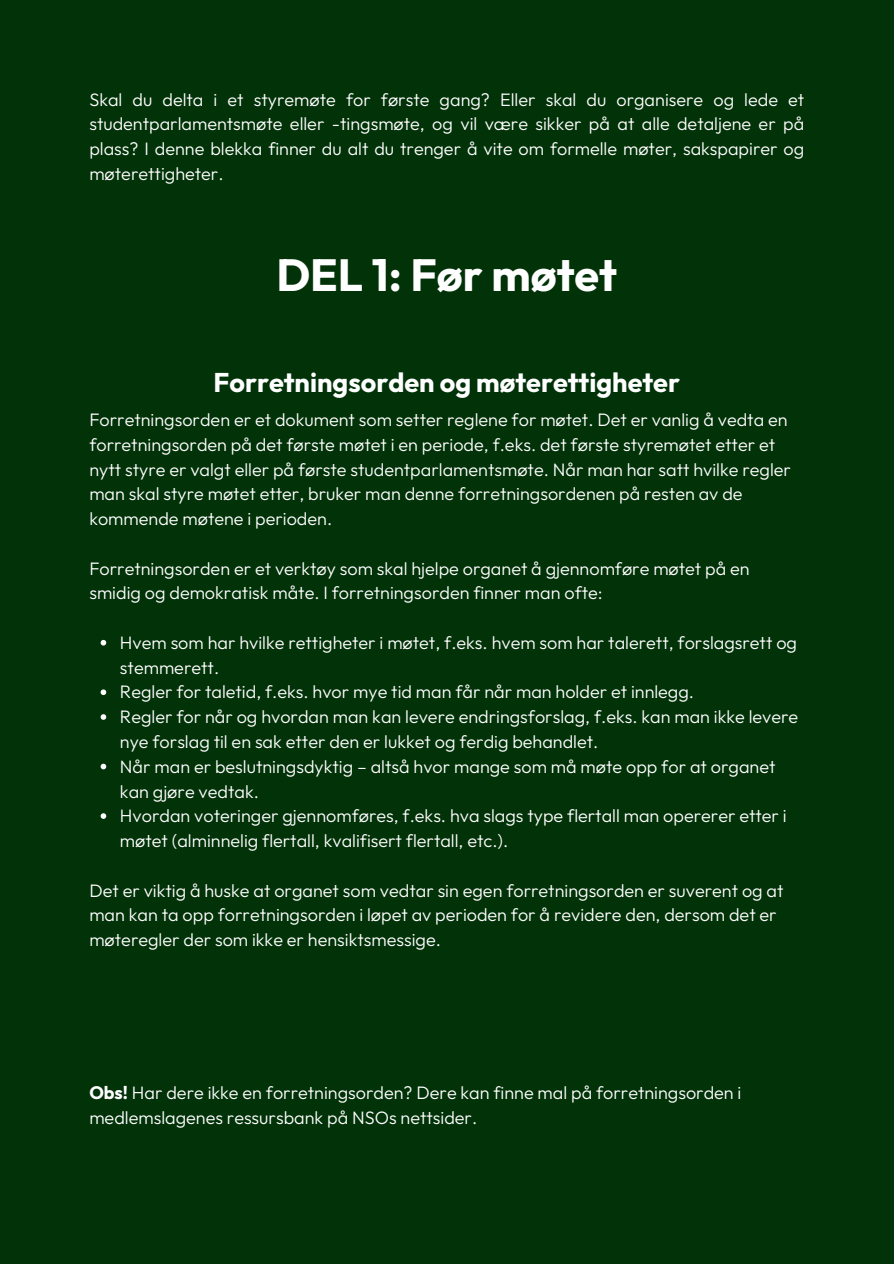
<style>
.page{position:relative;width:894px;height:1264px;background:#fff}
.page>*{position:absolute;margin:0;border:0;box-sizing:border-box;transform-origin:0 0}
.t1{font:700 45px "Outfit";color:#fff}
.t2{font:700 27px "Outfit";color:#fff}
.t3{font:300 18px/24.8px "Outfit";color:#fff}
.s1{font-weight:700}
</style>
<div class="page">
<div style="left:0;top:0;width:893px;height:1263px;background:#023208"></div>
<svg style="left:101px;top:640px;width:5px;height:5px"></svg>
<svg style="left:101px;top:689px;width:5px;height:6px"></svg>
<svg style="left:101px;top:714px;width:5px;height:5px"></svg>
<svg style="left:101px;top:763px;width:5px;height:6px"></svg>
<svg style="left:101px;top:813px;width:5px;height:5px"></svg>
<p class="t3" style="left:89px;top:86px;width:716px;text-align:justify">Skal du delta i et styremøte for første gang? Eller skal du organisere og lede et studentparlamentsmøte eller -tingsmøte, og vil være sikker på at alle detaljene er på plass? I denne blekka finner du alt du trenger å vite om formelle møter, sakspapirer og møterettigheter.</p>
<p class="t1" style="left:276px;top:246px;width:342px">DEL 1: Før møtet</p>
<p class="t2" style="left:213px;top:365px;width:468px">Forretningsorden og møterettigheter</p>
<h1 class="t3" style="left:89px;top:407px;width:703px">Forretningsorden er et dokument som setter reglene for møtet. Det er vanlig å vedta en forretningsorden på det første møtet i en periode, f.eks. det første styremøtet etter et nytt styre er valgt eller på første studentparlamentsmøte. Når man har satt hvilke regler man skal styre møtet etter, bruker man denne forretningsordenen på resten av de kommende møtene i perioden.</h1>
<h2 class="t3" style="left:89px;top:555px;width:661px">Forretningsorden er et verktøy som skal hjelpe organet å gjennomføre møtet på en smidig og demokratisk måte. I forretningsorden finner man ofte:</h2>
<p class="t3" style="left:120px;top:630px;width:678px">Hvem som har hvilke rettigheter i møtet, f.eks. hvem som har talerett, forslagsrett og stemmerett.</p>
<p class="t3" style="left:120px;top:679px;width:575px">Regler for taletid, f.eks. hvor mye tid man får når man holder et innlegg.</p>
<p class="t3" style="left:120px;top:704px;width:679px">Regler for når og hvordan man kan levere endringsforslag, f.eks. kan man ikke levere nye forslag til en sak etter den er lukket og ferdig behandlet.</p>
<p class="t3" style="left:120px;top:753px;width:656px">Når man er beslutningsdyktig – altså hvor mange som må møte opp for at organet kan gjøre vedtak.</p>
<p class="t3" style="left:120px;top:803px;width:668px">Hvordan voteringer gjennomføres, f.eks. hva slags type flertall man opererer etter i møtet (alminnelig flertall, kvalifisert flertall, etc.).</p>
<p class="t3" style="left:89px;top:877px;width:695px">Det er viktig å huske at organet som vedtar sin egen forretningsorden er suverent og at man kan ta opp forretningsorden i løpet av perioden for å revidere den, dersom det er møteregler der som ikke er hensiktsmessige.</p>
<p class="t3" style="left:89px;top:1079px;width:653px"><span class="s1">Obs!</span> Har dere ikke en forretningsorden? Dere kan finne mal på forretningsorden i medlemslagenes ressursbank på NSOs nettsider.</p>
</div>
